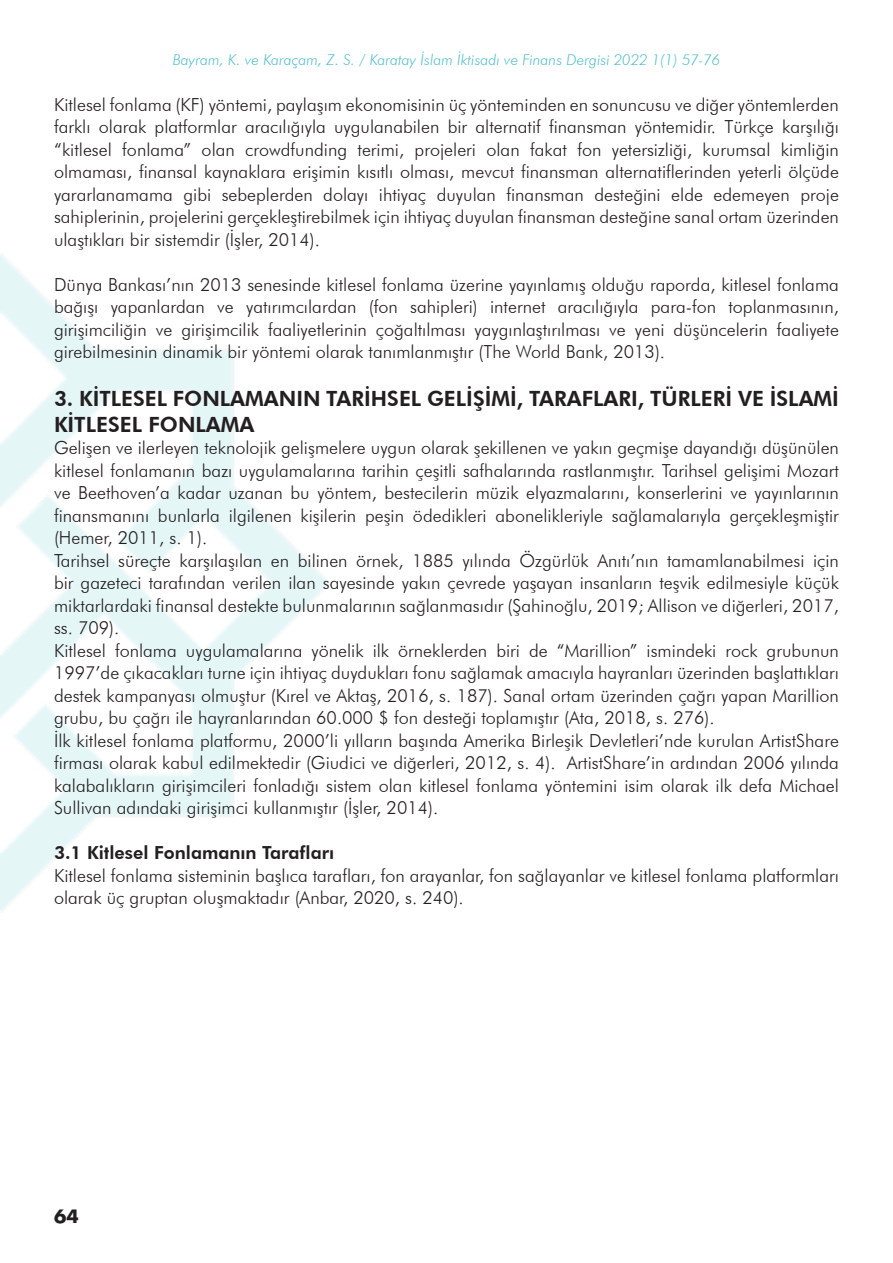
<style>
.page{position:relative;width:893px;height:1263px;background:#fff}
.page>*{position:absolute;margin:0;border:0;box-sizing:border-box;transform-origin:0 0}
.t1{font:800 21px/25.5px "Futura BT";color:#231f20}
.t2{font:300 18px/22.5px "Futura BT";color:#231f20;text-align:justify}
.t3{font:800 18px "Futura BT";color:#231f20}
.t4{font:700 18px "Futura";color:#231f20}
.t5{font:italic 300 15px "Futura BT";color:#59c0cc}
</style>
<div class="page">
<p class="t5" style="left:173px;top:51px;width:549px">Bayram, K. ve Karaçam, Z. S. / Karatay İslam İktisadı ve Finans Dergisi 2022 1(1) 57-76</p>
<p class="t2" style="left:54px;top:93px;width:786px">Kitlesel fonlama (KF) yöntemi, paylaşım ekonomisinin üç yönteminden en sonuncusu ve diğer yöntemlerden farklı olarak platformlar aracılığıyla uygulanabilen bir alternatif finansman yöntemidir. Türkçe karşılığı “kitlesel fonlama” olan crowdfunding terimi, projeleri olan fakat fon yetersizliği, kurumsal kimliğin olmaması, finansal kaynaklara erişimin kısıtlı olması, mevcut finansman alternatiflerinden yeterli ölçüde yararlanamama gibi sebeplerden dolayı ihtiyaç duyulan finansman desteğini elde edemeyen proje sahiplerinin, projelerini gerçekleştirebilmek için ihtiyaç duyulan finansman desteğine sanal ortam üzerinden ulaştıkları bir sistemdir (İşler, 2014).</p>
<p class="t2" style="left:54px;top:273px;width:786px">Dünya Bankası’nın 2013 senesinde kitlesel fonlama üzerine yayınlamış olduğu raporda, kitlesel fonlama bağışı yapanlardan ve yatırımcılardan (fon sahipleri) internet aracılığıyla para-fon toplanmasının, girişimciliğin ve girişimcilik faaliyetlerinin çoğaltılması yaygınlaştırılması ve yeni düşüncelerin faaliyete girebilmesinin dinamik bir yöntemi olarak tanımlanmıştır (The World Bank, 2013).</p>
<p class="t1" style="left:54px;top:386px;width:786px">3. KİTLESEL FONLAMANIN TARİHSEL GELİŞİMİ, TARAFLARI, TÜRLERİ VE İSLAMİ<br>KİTLESEL FONLAMA</p>
<p class="t2" style="left:54px;top:436px;width:786px">Gelişen ve ilerleyen teknolojik gelişmelere uygun olarak şekillenen ve yakın geçmişe dayandığı düşünülen kitlesel fonlamanın bazı uygulamalarına tarihin çeşitli safhalarında rastlanmıştır. Tarihsel gelişimi Mozart ve Beethoven’a kadar uzanan bu yöntem, bestecilerin müzik elyazmalarını, konserlerini ve yayınlarının finansmanını bunlarla ilgilenen kişilerin peşin ödedikleri abonelikleriyle sağlamalarıyla gerçekleşmiştir (Hemer, 2011, s. 1).</p>
<p class="t2" style="left:54px;top:549px;width:786px">Tarihsel süreçte karşılaşılan en bilinen örnek, 1885 yılında Özgürlük Anıtı’nın tamamlanabilmesi için bir gazeteci tarafından verilen ilan sayesinde yakın çevrede yaşayan insanların teşvik edilmesiyle küçük miktarlardaki finansal destekte bulunmalarının sağlanmasıdır (Şahinoğlu, 2019; Allison ve diğerleri, 2017, ss. 709).</p>
<p class="t2" style="left:54px;top:639px;width:786px">Kitlesel fonlama uygulamalarına yönelik ilk örneklerden biri de “Marillion” ismindeki rock grubunun 1997’de çıkacakları turne için ihtiyaç duydukları fonu sağlamak amacıyla hayranları üzerinden başlattıkları destek kampanyası olmuştur (Kırel ve Aktaş, 2016, s. 187). Sanal ortam üzerinden çağrı yapan Marillion grubu, bu çağrı ile hayranlarından 60.000 $ fon desteği toplamıştır (Ata, 2018, s. 276).</p>
<p class="t2" style="left:54px;top:729px;width:786px">İlk kitlesel fonlama platformu, 2000’li yılların başında Amerika Birleşik Devletleri’nde kurulan ArtistShare firması olarak kabul edilmektedir (Giudici ve diğerleri, 2012, s. 4). ArtistShare’in ardından 2006 yılında kalabalıkların girişimcileri fonladığı sistem olan kitlesel fonlama yöntemini isim olarak ilk defa Michael Sullivan adındaki girişimci kullanmıştır (İşler, 2014).</p>
<p class="t3" style="left:54px;top:842px;width:282px">3.1 Kitlesel Fonlamanın Tarafları</p>
<p class="t2" style="left:54px;top:864px;width:786px">Kitlesel fonlama sisteminin başlıca tarafları, fon arayanlar, fon sağlayanlar ve kitlesel fonlama platformları olarak üç gruptan oluşmaktadır (Anbar, 2020, s. 240).</p>
<p class="t4" style="left:54px;top:1203px;width:26px">64</p>
</div>
